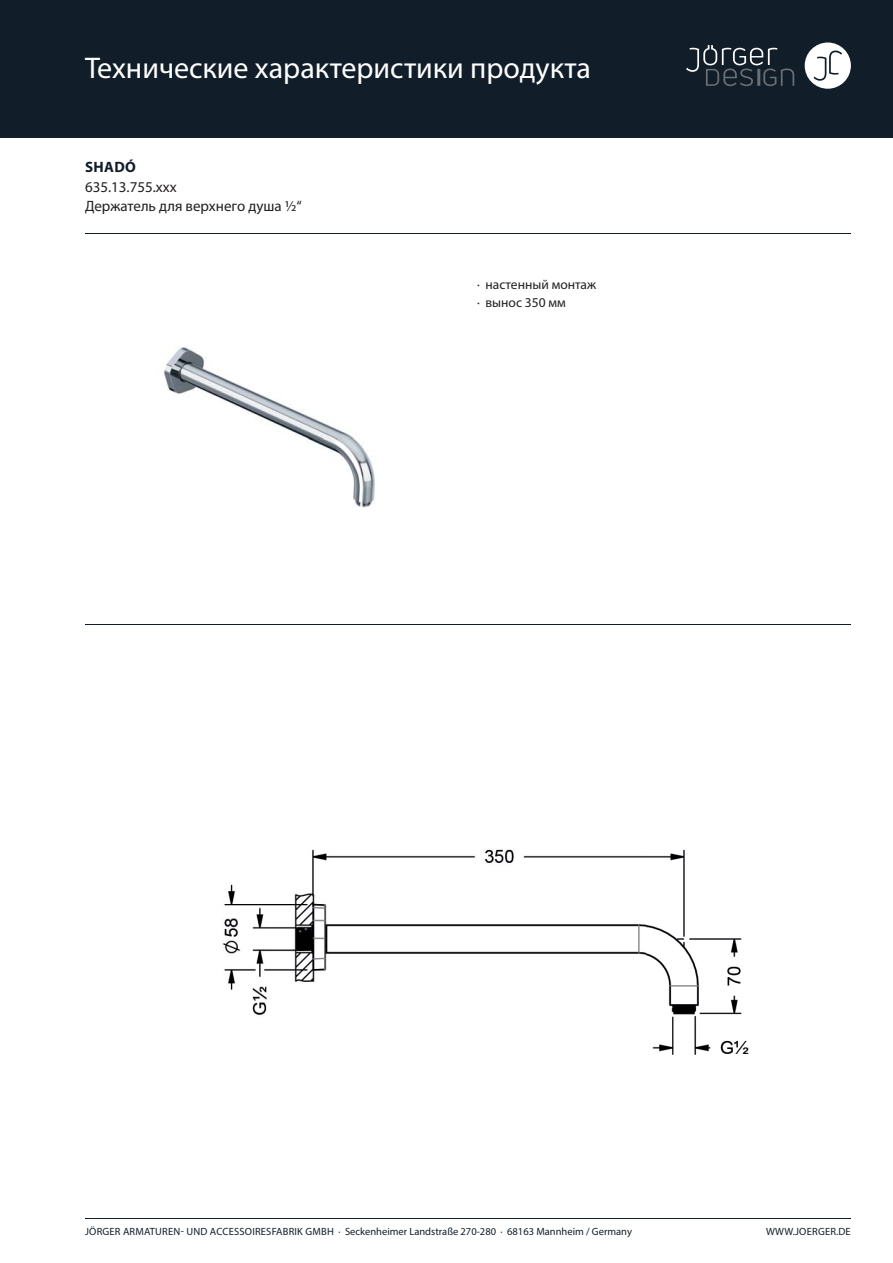
<style>
.page{position:relative;width:893px;height:1263px;background:#fff}
.page>*{position:absolute;margin:0;border:0;box-sizing:border-box;transform-origin:0 0}
.t1{font:30px "Myriad Pro";color:#fff}
.t2{font:15px "Myriad Pro";color:#231f20}
.t3{font:700 15px "Myriad Pro";letter-spacing:.02em;color:#111e29}
.t4{font:13.5px/18px "Myriad Pro";color:#231f20}
.t5{font:10.5px "Myriad Pro";letter-spacing:.005em;color:#111e29}
</style>
<div class="page">
<div style="left:0;top:0;width:893px;height:138px;background:#111e29"></div>
<div style="left:805px;top:43px;width:46px;height:46px;background:#fff;border-radius:50%"></div>
<svg style="left:814px;top:51px;width:28px;height:30px"></svg>
<svg style="left:686px;top:45px;width:108px;height:41px"></svg>
<hr style="left:85px;top:1218px;width:766px;height:1px;background:#111e29">
<hr style="left:85px;top:233px;width:766px;height:1px;background:#111e29">
<hr style="left:85px;top:624px;width:766px;height:1px;background:#111e29">
<img style="left:164px;top:347px;width:211px;height:161px">
<img style="left:223px;top:849px;width:526px;height:206px">
<h1 class="t1" style="left:85px;top:50px;width:507px">Технические характеристики продукта</h1>
<h2 class="t3" style="left:85px;top:158px;width:52px">SHADÓ</h2>
<h2 class="t2" style="left:85px;top:197px;width:218px">Держатель для верхнего душа ½“</h2>
<h2 class="t2" style="left:85px;top:178px;width:93px">635.13.755.xxx</h2>
<p class="t4" style="left:477px;top:275px;width:120px">· настенный монтаж · вынос 350 мм</p>
<p class="t5" style="left:85px;top:1226px;width:548px">JÖRGER ARMATUREN- UND ACCESSOIRESFABRIK GMBH · Seckenheimer Landstraße 270-280 · 68163 Mannheim / Germany</p>
<p class="t5" style="left:766px;top:1226px;width:86px">WWW.JOERGER.DE</p>
</div>
